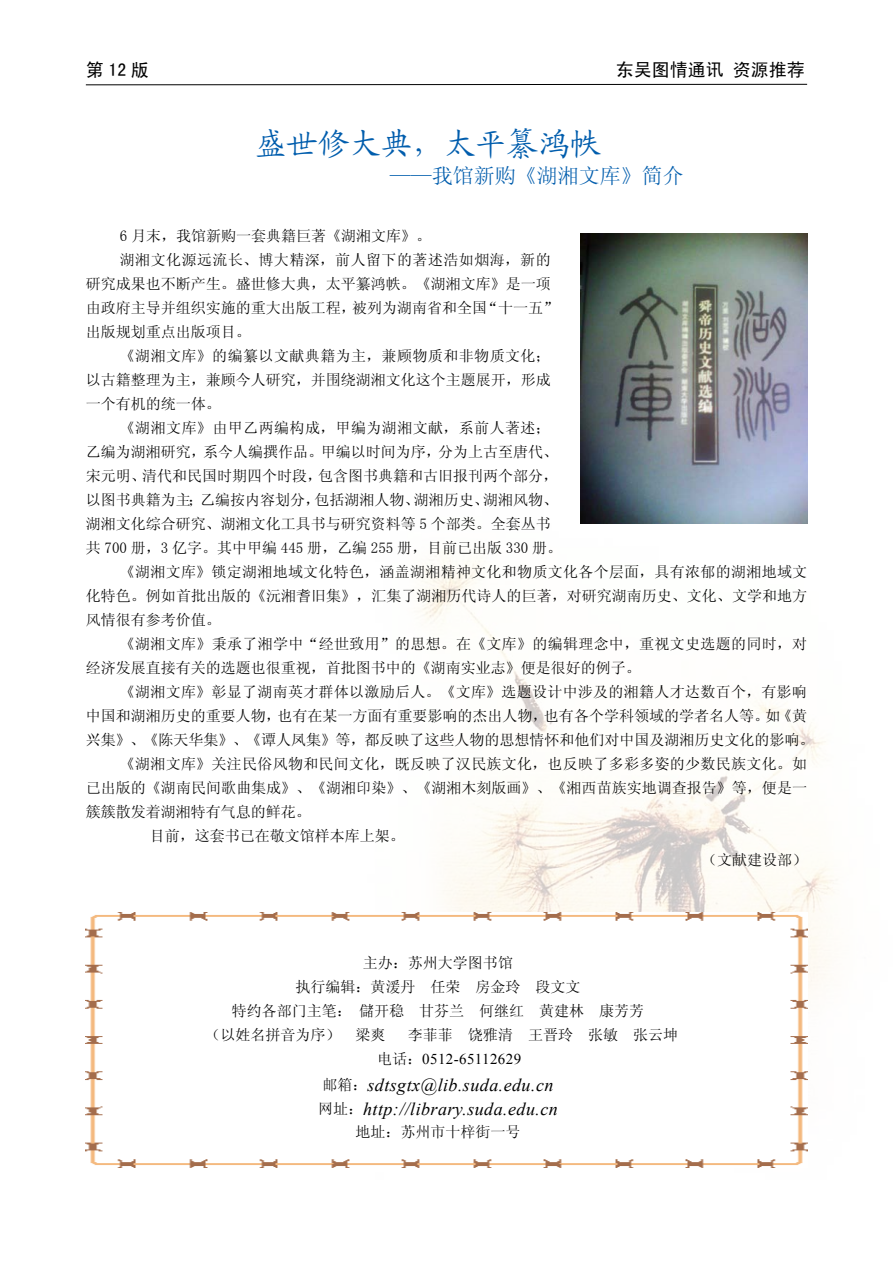
<style>
.page{position:relative;width:893px;height:1263px;background:#fff}
.page>*{position:absolute;margin:0;border:0;box-sizing:border-box;transform-origin:0 0}
.t1{font:31.5px "Kai Ti GB2312";color:#005dad}
.t2{font:21px "Sim Sun";color:#005dad}
.t3{font:italic 18px/24px "Times New Roman";letter-spacing:.025em;color:#000}
.t4{font:18px "Sim Hei";color:#000}
.t5{font:15px "Sim Sun";color:#000}
.t6{font:15px "Sim Sun";letter-spacing:.02em;color:#000}
.t7{font:15px "Sim Sun";letter-spacing:.03em;color:#000}
.t8{font:15px "Times New Roman";letter-spacing:.025em;color:#000}
.s1{font-family:"Sim Sun"}
.s2{font-family:"Sim Sun";font-style:normal;font-size:15px}
</style>
<div class="page">
<img style="left:346px;top:455px;width:492px;height:713px">
<img style="left:85px;top:912px;width:723px;height:255px">
<svg style="left:85px;top:84px;width:722px;height:1px"></svg>
<img style="left:581px;top:234px;width:226px;height:289px">
<p class="t4" style="left:86px;top:61px;width:65px">第12版</p>
<p class="t4" style="left:616px;top:61px;width:191px">东吴图情通讯 资源推荐</p>
<h1 class="t1" style="left:255px;top:128px;width:348px">盛世修大典，太平纂鸿帙</h1>
<h2 class="t2" style="left:390px;top:165px;width:295px">——我馆新购《湖湘文库》简介</h2>
<p class="t5" style="left:120px;top:228px;width:313px">6 月末，我馆新购一套典籍巨著《湖湘文库》。</p>
<p class="t7" style="left:120px;top:252px;width:432px">湖湘文化源远流长、博大精深，前人留下的著述浩如烟海，新的</p>
<p class="t5" style="left:86px;top:276px;width:466px">研究成果也不断产生。盛世修大典，太平纂鸿帙。《湖湘文库》是一项</p>
<p class="t5" style="left:86px;top:300px;width:474px">由政府主导并组织实施的重大出版工程，被列为湖南省和全国“十一五”</p>
<p class="t5" style="left:86px;top:324px;width:166px">出版规划重点出版项目。</p>
<p class="t7" style="left:120px;top:348px;width:432px">《湖湘文库》的编纂以文献典籍为主，兼顾物质和非物质文化；</p>
<p class="t5" style="left:86px;top:372px;width:466px">以古籍整理为主，兼顾今人研究，并围绕湖湘文化这个主题展开，形成</p>
<p class="t5" style="left:86px;top:396px;width:136px">一个有机的统一体。</p>
<p class="t7" style="left:120px;top:420px;width:432px">《湖湘文库》由甲乙两编构成，甲编为湖湘文献，系前人著述；</p>
<p class="t5" style="left:86px;top:444px;width:474px">乙编为湖湘研究，系今人编撰作品。甲编以时间为序，分为上古至唐代、</p>
<p class="t5" style="left:86px;top:468px;width:474px">宋元明、清代和民国时期四个时段，包含图书典籍和古旧报刊两个部分，</p>
<p class="t5" style="left:86px;top:492px;width:474px">以图书典籍为主；乙编按内容划分，包括湖湘人物、湖湘历史、湖湘风物、</p>
<p class="t5" style="left:86px;top:516px;width:466px">湖湘文化综合研究、湖湘文化工具书与研究资料等 5 个部类。全套丛书</p>
<p class="t5" style="left:86px;top:540px;width:478px">共 700 册，3 亿字。其中甲编 445 册，乙编 255 册，目前已出版 330 册。</p>
<p class="t6" style="left:120px;top:564px;width:689px">《湖湘文库》锁定湖湘地域文化特色，涵盖湖湘精神文化和物质文化各个层面，具有浓郁的湖湘地域文</p>
<p class="t5" style="left:86px;top:588px;width:723px">化特色。例如首批出版的《沅湘耆旧集》，汇集了湖湘历代诗人的巨著，对研究湖南历史、文化、文学和地方</p>
<p class="t5" style="left:86px;top:612px;width:136px">风情很有参考价值。</p>
<p class="t6" style="left:120px;top:636px;width:689px">《湖湘文库》秉承了湘学中“经世致用”的思想。在《文库》的编辑理念中，重视文史选题的同时，对</p>
<p class="t5" style="left:86px;top:660px;width:557px">经济发展直接有关的选题也很重视，首批图书中的《湖南实业志》便是很好的例子。</p>
<p class="t6" style="left:120px;top:684px;width:689px">《湖湘文库》彰显了湖南英才群体以激励后人。《文库》选题设计中涉及的湘籍人才达数百个，有影响</p>
<p class="t5" style="left:86px;top:708px;width:723px">中国和湖湘历史的重要人物，也有在某一方面有重要影响的杰出人物，也有各个学科领域的学者名人等。如《黄</p>
<p class="t5" style="left:86px;top:732px;width:730px">兴集》、《陈天华集》、《谭人凤集》等，都反映了这些人物的思想情怀和他们对中国及湖湘历史文化的影响。</p>
<p class="t6" style="left:120px;top:756px;width:689px">《湖湘文库》关注民俗风物和民间文化，既反映了汉民族文化，也反映了多彩多姿的少数民族文化。如</p>
<p class="t5" style="left:86px;top:780px;width:723px">已出版的《湖南民间歌曲集成》、《湖湘印染》、《湖湘木刻版画》、《湘西苗族实地调查报告》等，便是一</p>
<p class="t5" style="left:86px;top:804px;width:226px">簇簇散发着湖湘特有气息的鲜花。</p>
<p class="t5" style="left:150px;top:828px;width:257px">目前，这套书已在敬文馆样本库上架。</p>
<p class="t5" style="left:702px;top:852px;width:106px">（文献建设部）</p>
<p class="t5" style="left:363px;top:956px;width:151px">主办：苏州大学图书馆</p>
<p class="t5" style="left:295px;top:980px;width:286px">执行编辑：黄湲丹 任荣 房金玲 段文文</p>
<p class="t5" style="left:232px;top:1004px;width:414px">特约各部门主笔： 儲开稳 甘芬兰 何继红 黄建林 康芳芳</p>
<p class="t5" style="left:205px;top:1028px;width:181px">（以姓名拼音为序） 梁爽</p>
<p class="t5" style="left:408px;top:1028px;width:271px">李菲菲 饶雅清 王晋玲 张敏 张云坤</p>
<p class="t8" style="left:377px;top:1049px;width:145px"><span class="s1">电话：</span>0512-65112629</p>
<p class="t3" style="left:318px;top:1072px;width:241px"><span class="s2">邮箱：</span>sdtsgtx@lib.suda.edu.cn<span class="s2">网址：</span>http://library.suda.edu.cn</p>
<p class="t5" style="left:355px;top:1124px;width:166px">地址：苏州市十梓街一号</p>
</div>
